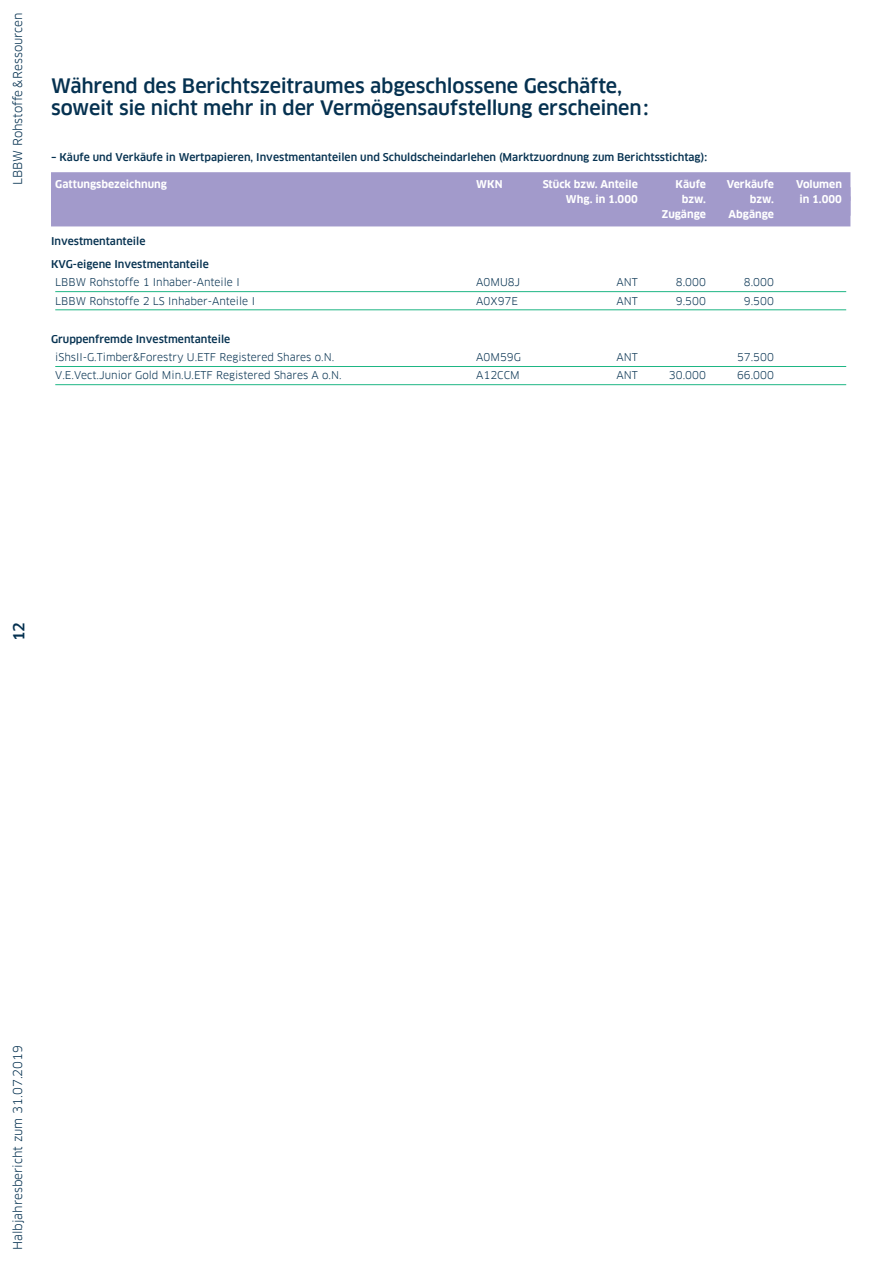
<style>
.page{position:relative;width:893px;height:1263px;background:#fff}
.page>*{position:absolute;margin:0;border:0;box-sizing:border-box;transform-origin:0 0}
.t1{font:500 19.5px "Clanfor LBBW";letter-spacing:-.01em;color:#053150}
.t2{font:500 15px "Clanfor LBBW";color:#053150}
.t3{font:12px "Clanfor LBBW";color:#053150}
.t4{font:10.5px "Clanfor LBBW";color:#053150}
.t5{font:500 10.5px "Clanfor LBBW";color:#053150}
.t6{font:700 10.5px "Clanfor LBBW";color:#fff}
</style>
<div class="page">
<div style="left:51px;top:172px;width:799px;height:29px;background:#a29acb"></div>
<div style="left:51px;top:196px;width:799px;height:30px;background:#a29acb"></div>
<hr style="left:55px;top:291px;width:791px;height:1px;background:#1eb684">
<hr style="left:55px;top:310px;width:791px;height:1px;background:#1eb684">
<hr style="left:55px;top:366px;width:791px;height:1px;background:#1eb684">
<hr style="left:55px;top:384px;width:791px;height:1px;background:#1eb684">
<p class="t3" style="left:11px;top:185px;width:174px;rotate:-90deg">LBBW Rohstoffe&amp;Ressourcen</p>
<h1 class="t1" style="left:51px;top:74px;width:573px">Während des Berichtszeitraumes abgeschlossene Geschäfte,</h1>
<h1 class="t1" style="left:51px;top:96px;width:599px">soweit sie nicht mehr in der Vermögensaufstellung erscheinen:</h1>
<p class="t5" style="left:51px;top:151px;width:657px">– Käufe und Verkäufe in Wertpapieren, Investmentanteilen und Schuldscheindarlehen (Marktzuordnung zum Berichtsstichtag):</p>
<p class="t6" style="left:55px;top:178px;width:113px">Gattungsbezeichnung</p>
<p class="t6" style="left:476px;top:178px;width:28px">WKN</p>
<p class="t6" style="left:543px;top:178px;width:97px">Stück bzw. Anteile</p>
<p class="t6" style="left:676px;top:178px;width:32px">Käufe</p>
<p class="t6" style="left:727px;top:178px;width:49px">Verkäufe</p>
<p class="t6" style="left:796px;top:178px;width:47px">Volumen</p>
<p class="t6" style="left:566px;top:193px;width:73px">Whg. in 1.000</p>
<p class="t6" style="left:682px;top:193px;width:25px">bzw.</p>
<p class="t6" style="left:750px;top:193px;width:25px">bzw.</p>
<p class="t6" style="left:799px;top:193px;width:44px">in 1.000</p>
<p class="t6" style="left:662px;top:208px;width:45px">Zugänge</p>
<p class="t6" style="left:728px;top:208px;width:47px">Abgänge</p>
<p class="t5" style="left:51px;top:235px;width:96px">Investmentanteile</p>
<p class="t5" style="left:51px;top:258px;width:159px">KVG-eigene Investmentanteile</p>
<p class="t4" style="left:55px;top:276px;width:186px">LBBW Rohstoffe 1 Inhaber-Anteile I</p>
<p class="t4" style="left:476px;top:276px;width:46px">A0MU8J</p>
<p class="t4" style="left:616px;top:276px;width:23px">ANT</p>
<p class="t4" style="left:676px;top:276px;width:32px">8.000</p>
<p class="t4" style="left:744px;top:276px;width:32px">8.000</p>
<p class="t4" style="left:55px;top:294px;width:201px">LBBW Rohstoffe 2 LS Inhaber-Anteile I</p>
<p class="t4" style="left:476px;top:294px;width:43px">A0X97E</p>
<p class="t4" style="left:616px;top:294px;width:23px">ANT</p>
<p class="t4" style="left:676px;top:294px;width:32px">9.500</p>
<p class="t4" style="left:744px;top:294px;width:32px">9.500</p>
<p class="t5" style="left:51px;top:333px;width:181px">Gruppenfremde Investmentanteile</p>
<p class="t4" style="left:55px;top:351px;width:281px">iShsII-G.Timber&amp;Forestry U.ETF Registered Shares o.N.</p>
<p class="t4" style="left:476px;top:351px;width:46px">A0M59G</p>
<p class="t4" style="left:616px;top:351px;width:23px">ANT</p>
<p class="t4" style="left:737px;top:351px;width:38px">57.500</p>
<p class="t4" style="left:55px;top:369px;width:288px">V.E.Vect.Junior Gold Min.U.ETF Registered Shares A o.N.</p>
<p class="t4" style="left:476px;top:369px;width:45px">A12CCM</p>
<p class="t4" style="left:616px;top:369px;width:23px">ANT</p>
<p class="t4" style="left:669px;top:369px;width:38px">30.000</p>
<p class="t4" style="left:737px;top:369px;width:38px">66.000</p>
<h2 class="t2" style="left:10px;top:641px;width:21px;rotate:-90deg">12</h2>
<p class="t3" style="left:11px;top:1250px;width:207px;rotate:-90deg">Halbjahresbericht zum 31.07.2019</p>
</div>
